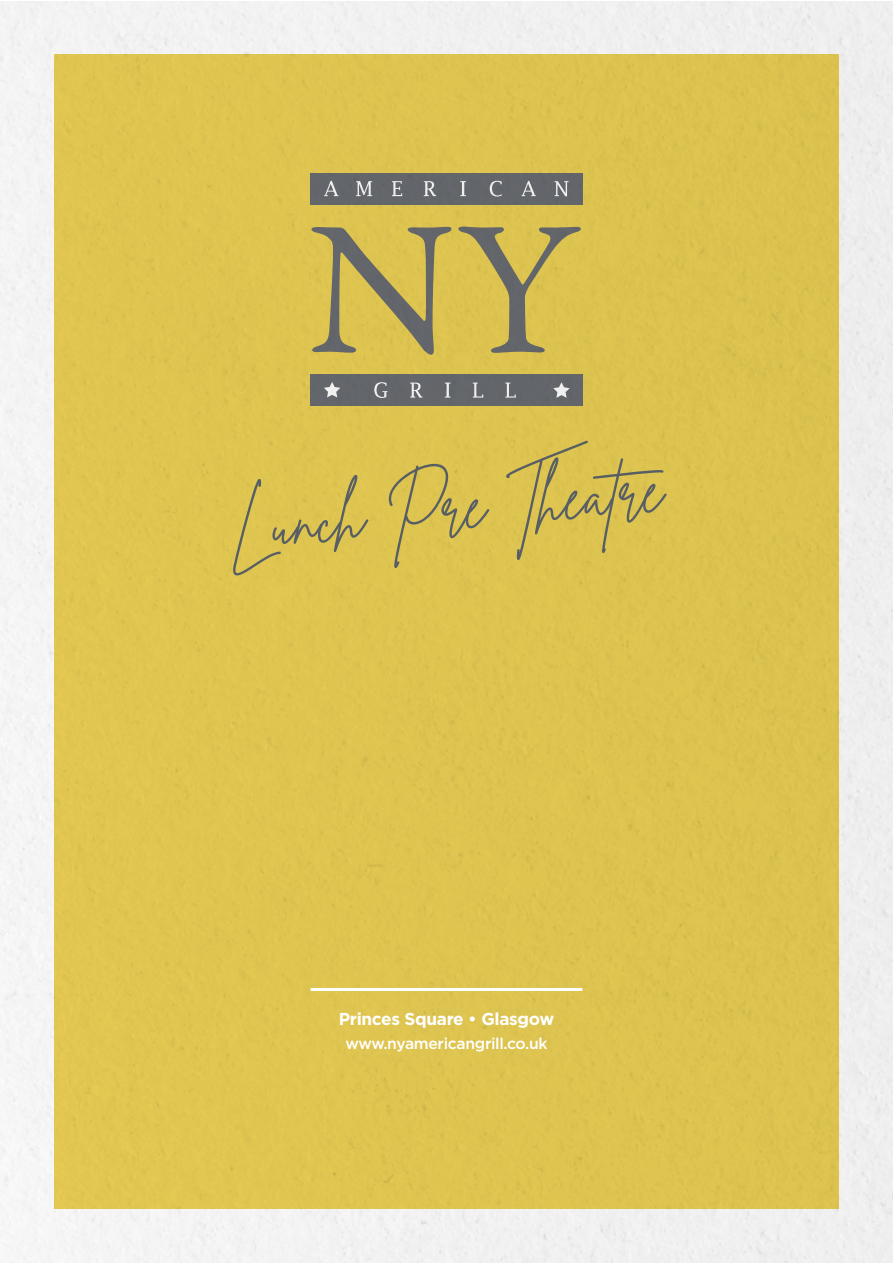
<style>
.page{position:relative;width:893px;height:1263px;background:#fff}
.page>*{position:absolute;margin:0;border:0;box-sizing:border-box;transform-origin:0 0}
.t1{font:63.15px "Brittany Signature";color:#585f64}
.t2{font:700 17.25px "Gotham";letter-spacing:-.02em;color:#fff}
.t3{font:500 15.6px "Gotham";letter-spacing:-.02em;color:#fff}
</style>
<div class="page">
<div style="left:54px;top:54px;width:785px;height:1155px;background:#dec450"></div>
<svg style="left:311px;top:227px;width:140px;height:128px"></svg>
<svg style="left:458px;top:227px;width:123px;height:126px"></svg>
<div style="left:310px;top:173px;width:273px;height:32px;background:#63656a"></div>
<svg style="left:324px;top:181px;width:14px;height:15px"></svg>
<svg style="left:356px;top:181px;width:16px;height:15px"></svg>
<svg style="left:392px;top:181px;width:10px;height:15px"></svg>
<svg style="left:424px;top:181px;width:12px;height:15px"></svg>
<svg style="left:460px;top:181px;width:6px;height:15px"></svg>
<svg style="left:490px;top:181px;width:12px;height:15px"></svg>
<svg style="left:522px;top:181px;width:14px;height:15px"></svg>
<svg style="left:555px;top:181px;width:13px;height:15px"></svg>
<div style="left:310px;top:375px;width:273px;height:31px;background:#63666a"></div>
<svg style="left:374px;top:382px;width:13px;height:16px"></svg>
<svg style="left:410px;top:383px;width:13px;height:15px"></svg>
<svg style="left:445px;top:383px;width:6px;height:15px"></svg>
<svg style="left:473px;top:383px;width:10px;height:15px"></svg>
<svg style="left:505px;top:383px;width:11px;height:15px"></svg>
<svg style="left:324px;top:382px;width:16px;height:15px"></svg>
<svg style="left:553px;top:382px;width:17px;height:16px"></svg>
<hr style="left:311px;top:988px;width:271px;height:3px;background:#fff">
<h1 class="t1" style="left:225px;top:486px;width:436px;rotate:-5deg">Lûñçh Prë Thëåtrë</h1>
<p class="t2" style="left:339px;top:1009px;width:217px">Princes Square • Glasgow</p>
<p class="t3" style="left:345px;top:1034px;width:204px">www.nyamericangrill.co.uk</p>
</div>
